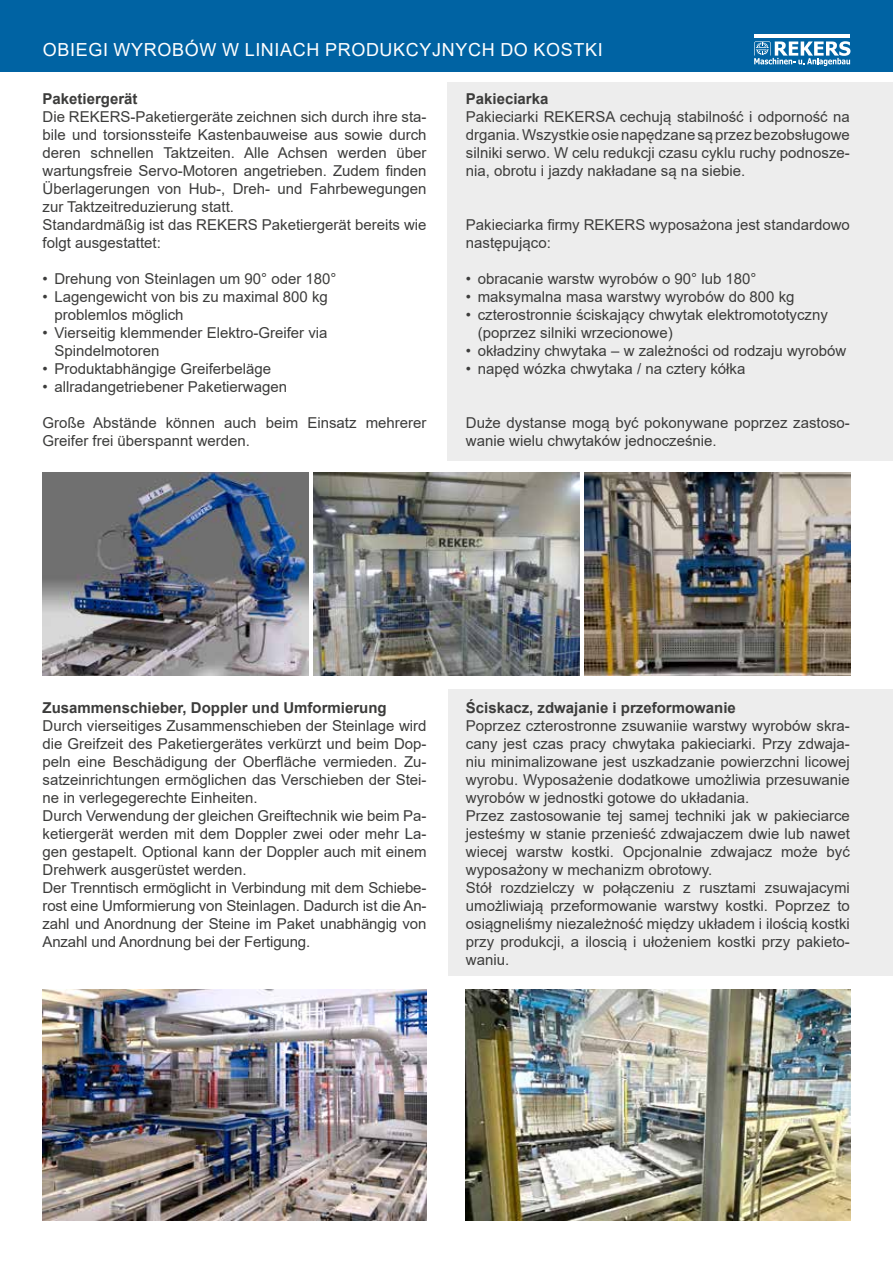
<style>
.page{position:relative;width:893px;height:1263px;background:#fff}
.page>*{position:absolute;margin:0;border:0;box-sizing:border-box;transform-origin:0 0}
.t1{font:18px "Arial";letter-spacing:.035em;color:#fff}
.t2{font:15px/18px "Arial";color:#3c3c3b}
.t3{font:700 15px "Arial";color:#3c3c3b}
</style>
<div class="page">
<div style="left:0;top:0;width:893px;height:71px;background:#0063a3"></div>
<svg style="left:754px;top:41px;width:96px;height:25px"></svg>
<hr style="left:754px;top:34px;width:96px;height:4px;background:#fff">
<div style="left:448px;top:82px;width:445px;height:378px;background:#ededed"></div>
<img style="left:43px;top:472px;width:266px;height:203px">
<img style="left:313px;top:472px;width:266px;height:203px">
<img style="left:584px;top:472px;width:266px;height:203px">
<div style="left:448px;top:689px;width:445px;height:287px;background:#ededed"></div>
<img style="left:43px;top:989px;width:384px;height:231px">
<img style="left:466px;top:989px;width:384px;height:231px">
<p class="t1" style="left:43px;top:37px;width:561px">OBIEGI WYROBÓW W LINIACH PRODUKCYJNYCH DO KOSTKI</p>
<p class="t3" style="left:43px;top:88px;width:97px">Paketiergerät</p>
<p class="t2" style="left:43px;top:108px;width:385px">Die REKERS-Paketiergeräte zeichnen sich durch ihre sta&shy;bile und torsionssteife Kastenbauweise aus sowie durch deren schnellen Taktzeiten. Alle Achsen werden über wartungsfreie Servo-Motoren angetrieben. Zudem finden Überlagerungen von Hub-, Dreh- und Fahrbewegungen zur Taktzeitreduzierung statt.<br>Standardmäßig ist das REKERS Paketiergerät bereits wie folgt ausgestattet:</p>
<p class="t2" style="left:43px;top:270px;width:296px">• Drehung von Steinlagen um 90° oder 180°</p>
<p class="t2" style="left:54px;top:288px;width:275px;text-indent:-12px">• Lagengewicht von bis zu maximal 800 kg problemlos möglich</p>
<p class="t2" style="left:54px;top:324px;width:275px;text-indent:-12px">• Vierseitig klemmender Elektro-Greifer via<br>Spindelmotoren</p>
<p class="t2" style="left:43px;top:360px;width:230px">• Produktabhängige Greiferbeläge</p>
<p class="t2" style="left:43px;top:378px;width:246px">• allradangetriebener Paketierwagen</p>
<p class="t2" style="left:43px;top:414px;width:385px">Große Abstände können auch beim Einsatz mehrerer<br>Greifer frei überspannt werden.</p>
<p class="t3" style="left:466px;top:88px;width:84px">Pakieciarka</p>
<p class="t2" style="left:466px;top:108px;width:386px;text-align:justify">Pakieciarki REKERSA cechują stabilność i odporność na drgania. Wszystkie osie napędzane są przez bezobsługowe silniki serwo. W celu redukcji czasu cyklu ruchy podnosze&shy;nia, obrotu i jazdy nakładane są na siebie.</p>
<p class="t2" style="left:466px;top:216px;width:385px">Pakieciarka firmy REKERS wyposażona jest standardowo następująco:</p>
<p class="t2" style="left:466px;top:270px;width:292px">• obracanie warstw wyrobów o 90° lub 180°</p>
<p class="t2" style="left:466px;top:288px;width:330px">• maksymalna masa warstwy wyrobów do 800 kg</p>
<p class="t2" style="left:478px;top:306px;width:352px;text-indent:-12px">• czterostronnie ściskający chwytak elektromototyczny (poprzez silniki wrzecionowe)</p>
<p class="t2" style="left:466px;top:342px;width:382px">• okładziny chwytaka – w zależności od rodzaju wyrobów</p>
<p class="t2" style="left:466px;top:360px;width:281px">• napęd wózka chwytaka / na cztery kółka</p>
<p class="t2" style="left:466px;top:414px;width:385px">Duże dystanse mogą być pokonywane poprzez zastoso&shy;wanie wielu chwytaków jednocześnie.</p>
<p class="t3" style="left:43px;top:697px;width:346px">Zusammenschieber, Doppler und Umformierung</p>
<p class="t2" style="left:43px;top:717px;width:386px">Durch vierseitiges Zusammenschieben der Steinlage wird die Greifzeit des Paketiergerätes verkürzt und beim Dop&shy;peln eine Beschädigung der Oberfläche vermieden. Zu&shy;satzeinrichtungen ermöglichen das Verschieben der Stei&shy;ne in verlegegerechte Einheiten.<br>Durch Verwendung der gleichen Greiftechnik wie beim Pa&shy;ketiergerät werden mit dem Doppler zwei oder mehr La&shy;gen gestapelt. Optional kann der Doppler auch mit einem Drehwerk ausgerüstet werden.<br>Der Trenntisch ermöglicht in Verbindung mit dem Schiebe&shy;rost eine Umformierung von Steinlagen. Dadurch ist die An&shy;zahl und Anordnung der Steine im Paket unabhängig von Anzahl und Anordnung bei der Fertigung.</p>
<p class="t3" style="left:466px;top:697px;width:272px">Ściskacz, zdwajanie i przeformowanie</p>
<p class="t2" style="left:466px;top:717px;width:386px">Poprzez czterostronne zsuwaniie warstwy wyrobów skra&shy;cany jest czas pracy chwytaka pakieciarki. Przy zdwaja&shy;niu minimalizowane jest uszkadzanie powierzchni licowej wyrobu. Wyposażenie dodatkowe umożliwia przesuwanie wyrobów w jednostki gotowe do układania.<br>Przez zastosowanie tej samej techniki jak w pakieciarce jesteśmy w stanie przenieść zdwajaczem dwie lub nawet wiecej warstw kostki. Opcjonalnie zdwajacz może być wyposażony w mechanizm obrotowy.<br>Stół rozdzielczy w połączeniu z rusztami zsuwajacymi umożliwiają przeformowanie warstwy kostki. Poprzez to osiągneliśmy niezależność między układem i ilością kostki przy produkcji, a iloscią i ułożeniem kostki przy pakieto&shy;waniu.</p>
</div>
